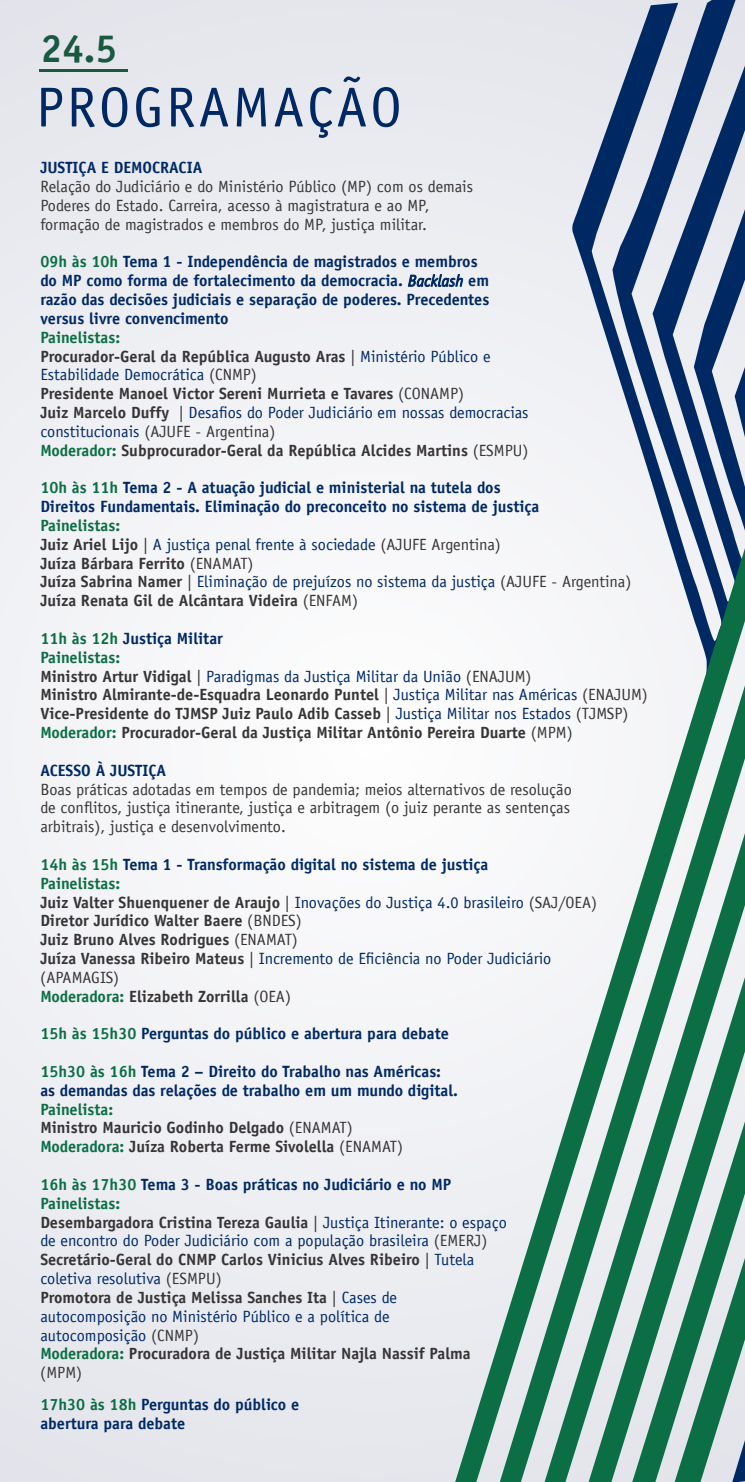
<style>
.page{position:relative;width:745px;height:1482px;background:#fff}
.page>*{position:absolute;margin:0;border:0;box-sizing:border-box;transform-origin:0 0}
.t1{font:56.38px "Officina Sans LT";letter-spacing:.05em;color:#002964}
.t2{font:700 39.12px "Officina Sans LT";color:#195940}
.t3{font:700 16.25px/18.9px "Officina Sans";color:#373435}
.t4{font:700 16.25px/18.9px "Officina Sans LT";color:#002964}
.t5{font:16.25px/18.9px "Officina Sans LT";color:#002964}
.t6{font:16.25px/18.9px "Officina Sans LT";color:#373435}
.t7{font:700 16.25px "Officina Sans LT";color:#0b6e45}
.s1{color:#0b6e45}
.s2{font-weight:400;font-style:italic}
.s3{font-family:"Officina Sans LT";font-weight:400}
.s4{font-family:"Officina Sans LT";font-weight:400;color:#002964}
.s5{color:#373435}
.s6{font-family:"Officina Sans";font-weight:700;color:#373435}
.s7{font-family:"Officina Sans LT";color:#0b6e45}
.s8{font-weight:700;color:#0b6e45}
.s9{font-weight:700}
.s10{font-family:"Officina Sans";color:#373435}
.s11{font-weight:400;color:#373435}
.s12{font-weight:400}
</style>
<div class="page">
<div style="left:0;top:0;width:744px;height:1481px;background:#f0f0f4"></div>
<svg style="left:445px;top:0;width:299px;height:1481px"></svg>
<svg style="left:731px;top:1051px;width:13px;height:430px"></svg>
<hr style="left:39px;top:69px;width:89px;height:3px;background:#195940">
<h2 class="t2" style="left:40px;top:34px;width:78px">24.5</h2>
<h1 class="t1" style="left:36px;top:86px;width:367px">PROGRAMAÇÃO</h1>
<p class="t4" style="left:40px;top:160px;width:163px">JUSTIÇA E DEMOCRACIA</p>
<p class="t6" style="left:40px;top:178px;width:434px">Relação do Judiciário e do Ministério Público (MP) com os demais<br>Poderes do Estado. Carreira, acesso à magistratura e ao MP, formação de magistrados e membros do MP, justiça militar.</p>
<p class="t4" style="left:40px;top:254px;width:450px"><span class="s1">09h às 10h</span> Tema 1 - Independência de magistrados e membros do MP como forma de fortalecimento da democracia. <span class="s2">Backlash</span> em razão das decisões judiciais e separação de poderes. Precedentes versus livre convencimento</p>
<p class="t7" style="left:40px;top:331px;width:81px">Painelistas:</p>
<p class="t3" style="left:40px;top:348px;width:451px">Procurador-Geral da República Augusto Aras <span class="s3">|</span> <span class="s4">Ministério Público e</span></p>
<p class="t5" style="left:40px;top:367px;width:218px">Estabilidade Democrática <span class="s5">(CNMP)</span></p>
<p class="t3" style="left:40px;top:385px;width:425px">Presidente Manoel Victor Sereni Murrieta e Tavares <span class="s3">(CONAMP)</span></p>
<p class="t5" style="left:40px;top:404px;width:489px"><span class="s6">Juiz Marcelo Duffy</span> <span class="s5">|</span> Desafios do Poder Judiciário em nossas democracias constitucionais <span class="s5">(AJUFE - Argentina)</span></p>
<p class="t3" style="left:40px;top:442px;width:489px"><span class="s7">Moderador:</span> Subprocurador-Geral da República Alcides Martins <span class="s3">(ESMPU)</span></p>
<p class="t4" style="left:40px;top:480px;width:500px"><span class="s1">10h às 11h</span> Tema 2 - A atuação judicial e ministerial na tutela dos<br>Direitos Fundamentais. Eliminação do preconceito no sistema de justiça</p>
<p class="t5" style="left:40px;top:517px;width:462px"><span class="s8">Painelistas:<br></span><span class="s6">Juiz Ariel Lijo</span> <span class="s5">|</span> A justiça penal frente à sociedade <span class="s5">(AJUFE Argentina)</span></p>
<p class="t3" style="left:40px;top:555px;width:215px">Juíza Bárbara Ferrito <span class="s3">(ENAMAT)</span></p>
<p class="t5" style="left:40px;top:574px;width:592px"><span class="s6">Juíza Sabrina Namer</span> <span class="s5">|</span> Eliminação de prejuízos no sistema da justiça <span class="s5">(AJUFE - Argentina)</span></p>
<p class="t3" style="left:40px;top:592px;width:319px">Juíza Renata Gil de Alcântara Videira <span class="s3">(ENFAM)</span></p>
<p class="t5" style="left:40px;top:630px;width:492px"><span class="s8">11h às 12h</span> <span class="s9">Justiça Militar<br></span><span class="s8">Painelistas:<br></span><span class="s6">Ministro Artur Vidigal</span> <span class="s5">|</span> Paradigmas da Justiça Militar da União <span class="s5">(ENAJUM)</span></p>
<p class="t3" style="left:40px;top:687px;width:608px">Ministro Almirante-de-Esquadra Leonardo Puntel <span class="s3">|</span> <span class="s4">Justiça Militar nas Américas</span> <span class="s3">(ENAJUM)<br></span>Vice-Presidente do TJMSP Juiz Paulo Adib Casseb <span class="s3">|</span> <span class="s4">Justiça Militar nos Estados</span> <span class="s3">(TJMSP)<br></span><span class="s7">Moderador:</span> Procurador-Geral da Justiça Militar Antônio Pereira Duarte <span class="s3">(MPM)</span></p>
<p class="t4" style="left:40px;top:762px;width:127px">ACESSO À JUSTIÇA</p>
<p class="t6" style="left:40px;top:781px;width:532px;text-align:justify">Boas práticas adotadas em tempos de pandemia; meios alternativos de resolução de conflitos, justiça itinerante, justiça e arbitragem (o juiz perante as sentenças arbitrais), justiça e desenvolvimento.</p>
<p class="t4" style="left:40px;top:856px;width:558px"><span class="s1">14h às 15h</span> Tema 1 - Transformação digital no sistema de justiça<br><span class="s1">Painelistas:<br></span><span class="s10">Juiz Valter Shuenquener de Araujo</span> <span class="s11">|</span> <span class="s12">Inovações do Justiça 4.0 brasileiro</span> <span class="s11">(SAJ/OEA)</span></p>
<p class="t3" style="left:40px;top:912px;width:263px">Diretor Jurídico Walter Baere <span class="s3">(BNDES)<br></span>Juiz Bruno Alves Rodrigues <span class="s3">(ENAMAT)</span></p>
<p class="t5" style="left:40px;top:950px;width:512px"><span class="s6">Juíza Vanessa Ribeiro Mateus</span> <span class="s5">|</span> Incremento de Eficiência no Poder Judiciário <span class="s5">(APAMAGIS)</span></p>
<p class="t3" style="left:40px;top:988px;width:252px"><span class="s7">Moderadora:</span> Elizabeth Zorrilla <span class="s3">(OEA)</span></p>
<p class="t4" style="left:40px;top:1025px;width:410px"><span class="s1">15h às 15h30</span> Perguntas do público e abertura para debate</p>
<p class="t4" style="left:40px;top:1063px;width:419px"><span class="s1">15h30 às 16h</span> Tema 2 – Direito do Trabalho nas Américas: as demandas das relações de trabalho em um mundo digital.</p>
<p class="t7" style="left:40px;top:1102px;width:74px">Painelista:</p>
<p class="t3" style="left:40px;top:1119px;width:364px">Ministro Mauricio Godinho Delgado <span class="s3">(ENAMAT)<br></span><span class="s7">Moderadora:</span> Juíza Roberta Ferme Sivolella <span class="s3">(ENAMAT)</span></p>
<p class="t4" style="left:40px;top:1176px;width:412px"><span class="s1">16h às 17h30</span> Tema 3 - Boas práticas no Judiciário e no MP<br><span class="s1">Painelistas:</span></p>
<p class="t3" style="left:40px;top:1214px;width:467px">Desembargadora Cristina Tereza Gaulia <span class="s3">|</span> <span class="s4">Justiça Itinerante: o espaço</span></p>
<p class="t5" style="left:40px;top:1232px;width:448px">de encontro do Poder Judiciário com a população brasileira <span class="s5">(EMERJ)</span></p>
<p class="t3" style="left:40px;top:1251px;width:435px">Secretário-Geral do CNMP Carlos Vinicius Alves Ribeiro <span class="s3">|</span> <span class="s4">Tutela</span></p>
<p class="t5" style="left:40px;top:1270px;width:183px">coletiva resolutiva <span class="s5">(ESMPU)</span></p>
<p class="t3" style="left:40px;top:1289px;width:358px">Promotora de Justiça Melissa Sanches Ita <span class="s12">|</span> <span class="s4">Cases de</span></p>
<p class="t5" style="left:40px;top:1308px;width:350px">autocomposição no Ministério Público e a política de autocomposição <span class="s5">(CNMP)</span></p>
<p class="t3" style="left:40px;top:1345px;width:431px"><span class="s7">Moderadora:</span> Procuradora de Justiça Militar Najla Nassif Palma</p>
<p class="t4" style="left:40px;top:1357px;width:260px;line-height:32.1px"><span class="s11">(MPM)<br></span><span class="s1">17h30 às 18h</span> Perguntas do público e</p>
<p class="t4" style="left:40px;top:1415px;width:146px">abertura para debate</p>
</div>
